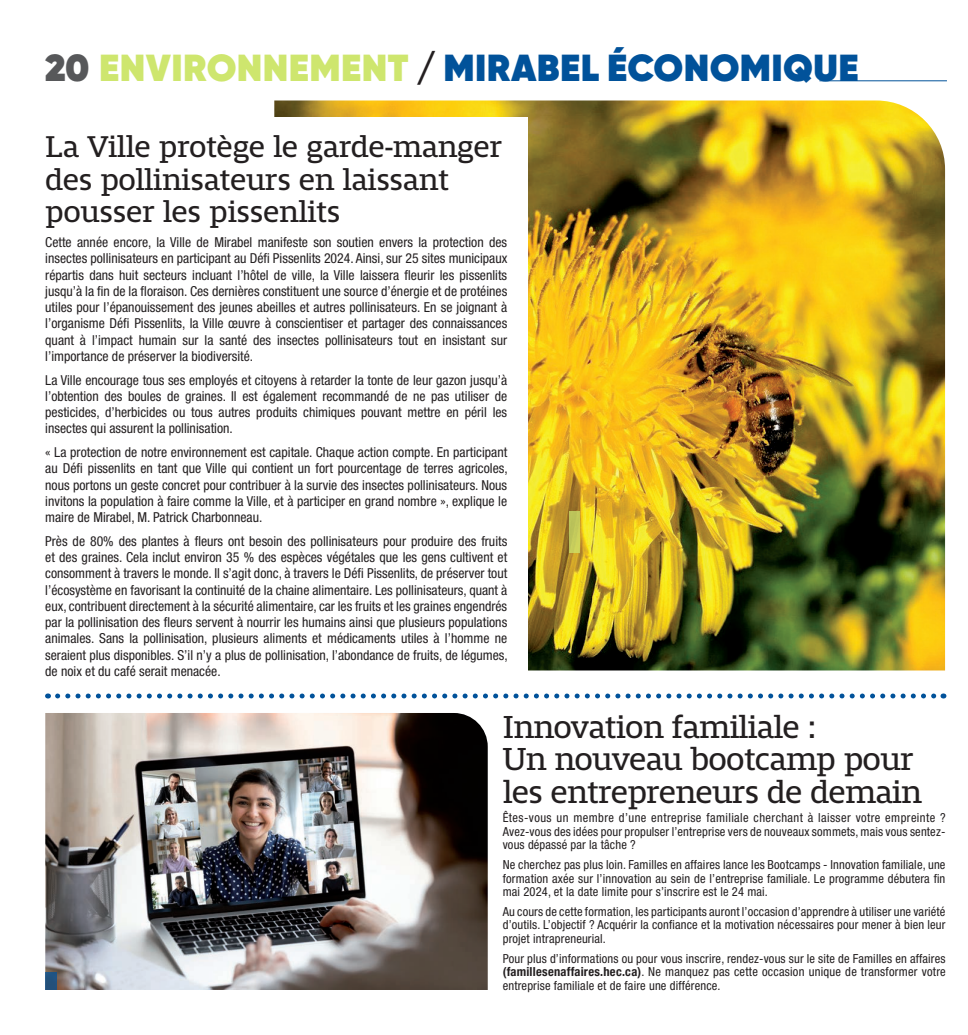
<style>
.page{position:relative;width:968px;height:1035px;background:#fff}
.page>*{position:absolute;margin:0;border:0;box-sizing:border-box;transform-origin:0 0}
.t1{font:800 37.62px "Gilroy";letter-spacing:.01em;color:#01529a}
.t2{font:33.12px/32.5px "Mislab Std";letter-spacing:-.02em;color:#231f20}
.t3{font:31.25px/32.5px "Mislab Std";letter-spacing:-.01em;color:#231f20}
.t4{font:condensed 13.75px/16.2px "Helvetica Neue LT Std";color:#231f20;text-align:justify}
.t5{font:condensed 12.5px/13.8px "Helvetica Neue LT Std";letter-spacing:.01em;color:#231f20;text-align:justify}
.s1{color:#57585a}
.s2{color:#cee66e}
.s3{color:#231f20}
.s4{font-weight:700}
</style>
<div class="page">
<hr style="left:819px;top:80px;width:127px;height:1px;background:#01529a">
<img style="left:274px;top:101px;width:671px;height:569px">
<div style="left:45px;top:117px;width:483px;height:566px;background:#fff"></div>
<svg style="left:569px;top:511px;width:11px;height:42px"></svg>
<svg style="left:58px;top:694px;width:885px;height:5px"></svg>
<img style="left:45px;top:713px;width:443px;height:277px">
<div style="left:45px;top:972px;width:12px;height:18px;background:#22517c"></div>
<h1 class="t1" style="left:45px;top:44px;width:815px"><span class="s1">20</span> <span class="s2">ENVIRONNEMENT</span> <span class="s3">/</span> MIRABEL ÉCONOMIQUE</h1>
<h3 class="t3" style="left:45px;top:131px;width:458px">La Ville protège le garde-manger des pollinisateurs en laissant pousser les pissenlits</h3>
<p class="t4" style="left:45px;top:234px;width:463px">Cette année encore, la Ville de Mirabel manifeste son soutien envers la protection des insectes pollinisateurs en participant au Défi Pissenlits 2024. Ainsi, sur 25 sites municipaux répartis dans huit secteurs incluant l’hôtel de ville, la Ville laissera fleurir les pissenlits jusqu’à la fin de la floraison. Ces dernières constituent une source d’énergie et de protéines utiles pour l’épanouissement des jeunes abeilles et autres pollinisateurs. En se joignant à l’organisme Défi Pissenlits, la Ville œuvre à conscientiser et partager des connaissances quant à l’impact humain sur la santé des insectes pollinisateurs tout en insistant sur l’importance de préserver la biodiversité.</p>
<p class="t4" style="left:45px;top:372px;width:463px">La Ville encourage tous ses employés et citoyens à retarder la tonte de leur gazon jusqu’à l’obtention des boules de graines. Il est également recommandé de ne pas utiliser de pesticides, d’herbicides ou tous autres produits chimiques pouvant mettre en péril les insectes qui assurent la pollinisation.</p>
<p class="t4" style="left:45px;top:444px;width:464px">« La protection de notre environnement est capitale. Chaque action compte. En participant au Défi pissenlits en tant que Ville qui contient un fort pourcentage de terres agricoles, nous portons un geste concret pour contribuer à la survie des insectes pollinisateurs. Nous invitons la population à faire comme la Ville, et à participer en grand nombre », explique le maire de Mirabel, M. Patrick Charbonneau.</p>
<p class="t4" style="left:45px;top:533px;width:464px">Près de 80% des plantes à fleurs ont besoin des pollinisateurs pour produire des fruits et des graines. Cela inclut environ 35 % des espèces végétales que les gens cultivent et consomment à travers le monde. Il s’agit donc, à travers le Défi Pissenlits, de préserver tout l’écosystème en favorisant la continuité de la chaine alimentaire. Les pollinisateurs, quant à eux, contribuent directement à la sécurité alimentaire, car les fruits et les graines engendrés par la pollinisation des fleurs servent à nourrir les humains ainsi que plusieurs populations animales. Sans la pollinisation, plusieurs aliments et médicaments utiles à l’homme ne seraient plus disponibles. S’il n’y a plus de pollinisation, l’abondance de fruits, de légumes, de noix et du café serait menacée.</p>
<h2 class="t2" style="left:502px;top:711px;width:421px">Innovation familiale :<br>Un nouveau bootcamp pour les entrepreneurs de demain</h2>
<p class="t5" style="left:502px;top:811px;width:444px">Êtes-vous un membre d’une entreprise familiale cherchant à laisser votre empreinte ?<br>Avez-vous des idées pour propulser l’entreprise vers de nouveaux sommets, mais vous sentez&shy;vous dépassé par la tâche ?</p>
<p class="t5" style="left:502px;top:857px;width:444px">Ne cherchez pas plus loin. Familles en affaires lance les Bootcamps - Innovation familiale, une formation axée sur l’innovation au sein de l’entreprise familiale. Le programme débutera fin mai 2024, et la date limite pour s’inscrire est le 24 mai.</p>
<p class="t5" style="left:502px;top:904px;width:444px">Au cours de cette formation, les participants auront l’occasion d’apprendre à utiliser une variété d’outils. L’objectif ? Acquérir la confiance et la motivation nécessaires pour mener à bien leur projet intrapreneurial.</p>
<p class="t5" style="left:502px;top:951px;width:444px">Pour plus d’informations ou pour vous inscrire, rendez-vous sur le site de Familles en affaires <span class="s4">(famillesenaffaires.hec.ca)</span>. Ne manquez pas cette occasion unique de transformer votre entreprise familiale et de faire une différence.</p>
</div>
